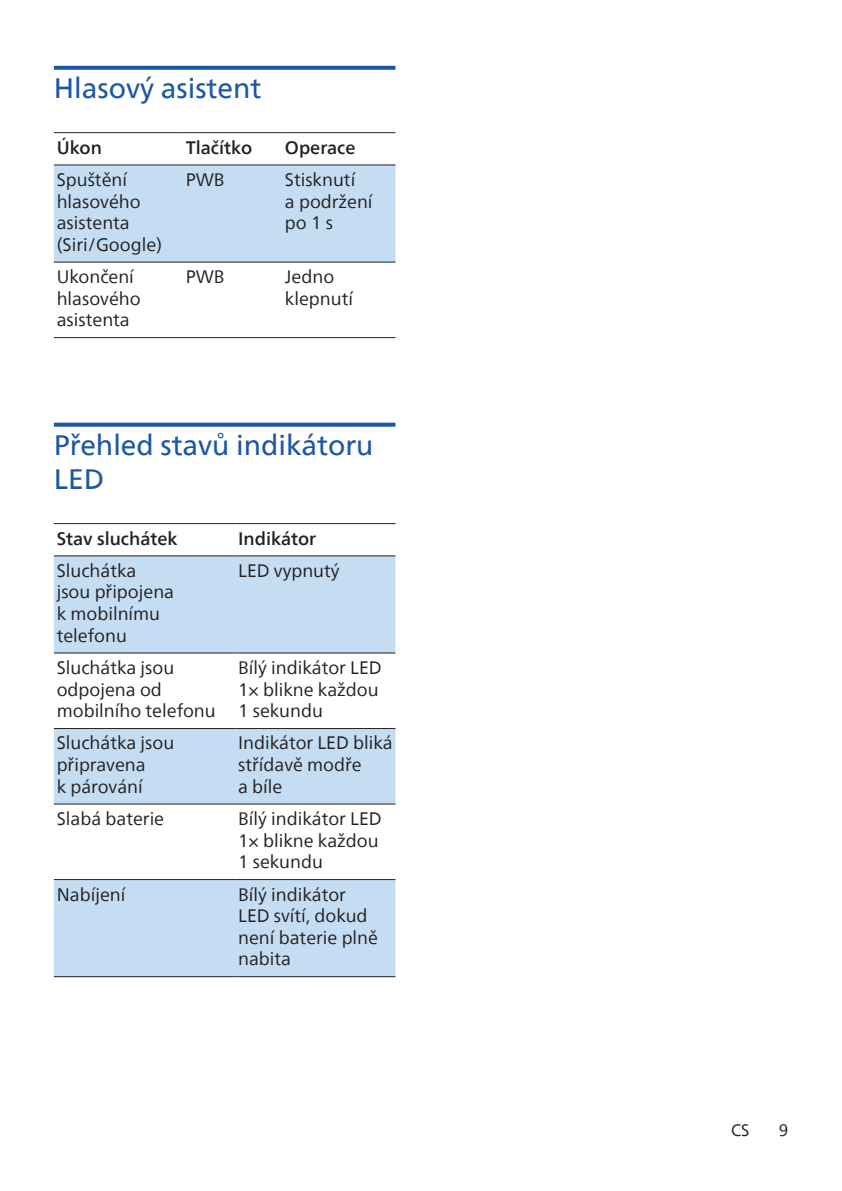
<style>
.page{position:relative;width:842px;height:1191px;background:#fff}
.page>*{position:absolute;margin:0;border:0;box-sizing:border-box;transform-origin:0 0}
.heading2{font:28px/34px "Neue Frutiger World";color:#1c57a5}
.Body{font:18px/21.6px "Neue Frutiger World";color:#231f20}
.Body-2{font:500 18px "Neue Frutiger World";color:#231f20}
.t1{font:16.4px "Neue Frutiger World";color:#231f20}
</style>
<div class="page">
<svg style="left:54px;top:66px;width:341px;height:4px"></svg>
<svg style="left:54px;top:423px;width:341px;height:4px"></svg>
<div style="left:54px;top:165px;width:341px;height:97px;background:#c4ddf2"></div>
<hr style="left:54px;top:132px;width:126px;height:1px;background:#231f20">
<hr style="left:180px;top:132px;width:102px;height:1px;background:#231f20">
<hr style="left:282px;top:132px;width:113px;height:1px;background:#231f20">
<hr style="left:54px;top:164px;width:126px;height:1px;background:#231f20">
<hr style="left:180px;top:164px;width:102px;height:1px;background:#231f20">
<hr style="left:282px;top:164px;width:113px;height:1px;background:#231f20">
<hr style="left:54px;top:262px;width:126px;height:1px;background:#231f20">
<hr style="left:180px;top:262px;width:102px;height:1px;background:#231f20">
<hr style="left:282px;top:262px;width:113px;height:1px;background:#231f20">
<hr style="left:54px;top:337px;width:126px;height:1px;background:#231f20">
<hr style="left:180px;top:337px;width:102px;height:1px;background:#231f20">
<hr style="left:282px;top:337px;width:113px;height:1px;background:#231f20">
<svg style="left:54px;top:556px;width:341px;height:420px;fill:#c4ddf2"></svg>
<hr style="left:54px;top:523px;width:181px;height:1px;background:#231f20">
<hr style="left:235px;top:523px;width:160px;height:1px;background:#231f20">
<hr style="left:54px;top:555px;width:181px;height:1px;background:#231f20">
<hr style="left:235px;top:555px;width:160px;height:1px;background:#231f20">
<hr style="left:54px;top:652px;width:181px;height:1px;background:#231f20">
<hr style="left:235px;top:652px;width:160px;height:1px;background:#231f20">
<hr style="left:54px;top:728px;width:181px;height:1px;background:#231f20">
<hr style="left:235px;top:728px;width:160px;height:1px;background:#231f20">
<hr style="left:54px;top:803px;width:181px;height:1px;background:#231f20">
<hr style="left:235px;top:803px;width:160px;height:1px;background:#231f20">
<hr style="left:54px;top:879px;width:181px;height:1px;background:#231f20">
<hr style="left:235px;top:879px;width:160px;height:1px;background:#231f20">
<hr style="left:54px;top:976px;width:181px;height:1px;background:#231f20">
<hr style="left:235px;top:976px;width:160px;height:1px;background:#231f20">
<p class="heading2" style="left:54px;top:72px;width:209px">Hlasový asistent</p>
<p class="Body-2" style="left:57px;top:132px;width:47px">Úkon</p>
<p class="Body-2" style="left:186px;top:132px;width:68px">Tlačítko</p>
<p class="Body-2" style="left:285px;top:132px;width:72px">Operace</p>
<p class="Body" style="left:57px;top:169px;width:107px">Spuštění hlasového asistenta (Siri/Google)</p>
<p class="Body" style="left:186px;top:169px;width:41px">PWB</p>
<p class="Body" style="left:285px;top:169px;width:89px">Stisknutí<br>a podržení po 1s</p>
<p class="Body" style="left:57px;top:266px;width:86px">Ukončení hlasového asistenta</p>
<p class="Body" style="left:186px;top:266px;width:41px">PWB</p>
<p class="Body" style="left:285px;top:266px;width:70px">Jedno klepnutí</p>
<p class="heading2" style="left:54px;top:429px;width:321px">Přehled stavů indikátoru<br>LED</p>
<p class="Body-2" style="left:57px;top:523px;width:122px">Stav sluchátek</p>
<p class="Body-2" style="left:238px;top:523px;width:80px">Indikátor</p>
<p class="Body" style="left:57px;top:560px;width:119px">Sluchátka jsou připojena k mobilnímu telefonu</p>
<p class="Body" style="left:238px;top:560px;width:103px">LED vypnutý</p>
<p class="Body" style="left:57px;top:657px;width:161px">Sluchátka jsou odpojena od mobilního telefonu</p>
<p class="Body" style="left:238px;top:657px;width:145px">Bílý indikátor LED<br>1× blikne každou<br>1 sekundu</p>
<p class="Body" style="left:57px;top:732px;width:119px">Sluchátka jsou připravena<br>k párování</p>
<p class="Body" style="left:238px;top:732px;width:156px">Indikátor LED bliká střídavě modře<br>a bíle</p>
<p class="Body" style="left:57px;top:808px;width:109px">Slabá baterie</p>
<p class="Body" style="left:238px;top:808px;width:145px">Bílý indikátor LED<br>1× blikne každou<br>1 sekundu</p>
<p class="Body" style="left:57px;top:883px;width:70px">Nabíjení</p>
<p class="Body" style="left:238px;top:883px;width:141px">Bílý indikátor<br>LED svítí, dokud není baterie plně nabita</p>
<p class="t1" style="left:731px;top:1117px;width:20px">CS</p>
<p class="t1" style="left:779px;top:1117px;width:11px">9</p>
</div>
